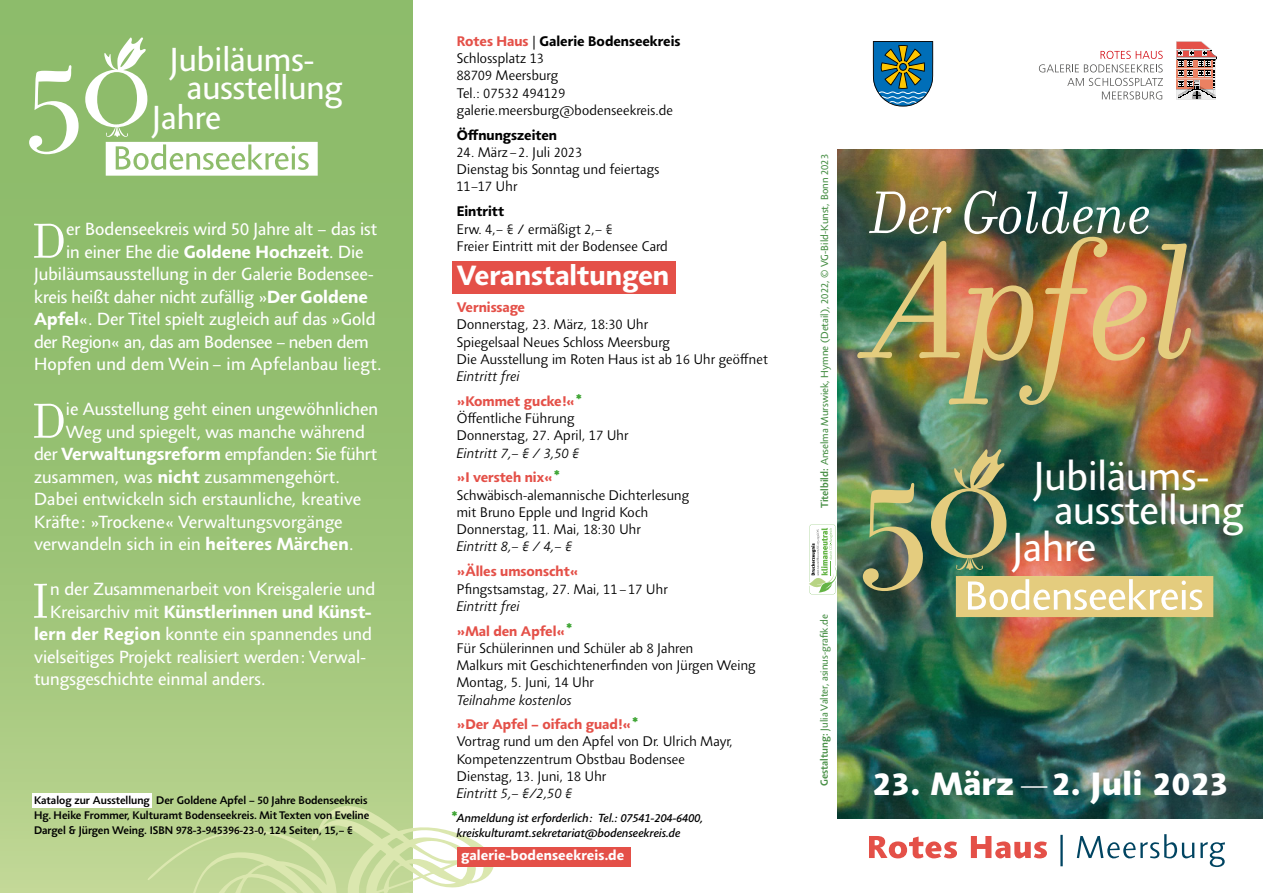
<style>
.page{position:relative;width:1263px;height:893px;background:#fff}
.page>*{position:absolute;margin:0;border:0;box-sizing:border-box;transform-origin:0 0}
.t1{font:italic 177px "Filosofia OT";color:#e4cc7e}
.t2{font:italic 64.5px "Filosofia OT";color:#fff}
.t3{font:52.95px "Filosofia OT";color:#fff}
.t4{font:41.4px/34.3px "Agilita LT Pro";color:#fff}
.t5{font:34.05px/28.2px "Agilita LT Pro";color:#fff}
.t6{font:800 33px "Agilita LT Pro";letter-spacing:.02em;color:#fff}
.t7{font:700 28.5px "Agilita LT Pro";color:#fff}
.t8{font:18px "Agilita LT Pro";letter-spacing:.005em;color:#fff}
.t9{font:700 18px "Agilita LT Pro";color:#fff}
.t10{font:18px "Agilita LT Pro";letter-spacing:-.015em;color:#fff}
.t11{font:700 16.5px "Agilita LT Pro";color:#3fa535}
.t12{font:300 14.25px/17.2px "Agilita LT Pro";color:#000}
.t13{font:700 14.25px/24.8px "Agilita LT Pro";color:#e45048}
.t14{font:italic 300 14.25px/24.8px "Agilita LT Pro";color:#000}
.t15{font:700 14.25px "Agilita LT Pro";letter-spacing:.01em;color:#fff}
.t16{font:700 14.25px "Agilita LT Pro";color:#000}
.t17{font:italic 500 12px/15.8px "Agilita LT Pro";color:#000}
.t18{font:500 11.25px/15px "Agilita LT Pro";color:#000}
.t19{font:10.5px "Agilita LT Pro";color:#488f46}
.s1{font-weight:700}
.s2{font-weight:400}
.s3{font-weight:700;color:#e45048}
.s4{font-weight:300;font-style:italic;color:#000}
.s5{font-size:16.5px;color:#3fa535}
.s6{font-weight:700;font-style:normal;color:#e45048}
.s7{font-weight:700;font-style:normal;font-size:16.5px;color:#3fa535}
.s8{font-weight:500}
.s9{font-weight:300}
</style>
<div class="page">
<svg style="left:1039px;top:51px;width:124px;height:21px"></svg>
<svg style="left:1067px;top:78px;width:96px;height:22px"></svg>
<svg style="left:1176px;top:41px;width:41px;height:58px;background:#ba8c84"></svg>
<svg style="left:873px;top:41px;width:60px;height:66px;background:#49808d"></svg>
<div style="left:0;top:0;width:412px;height:893px;background:linear-gradient(to bottom,#83b662,#b5d18b)"></div>
<svg style="left:148px;top:801px;width:347px;height:92px"></svg>
<div style="left:32px;top:793px;width:120px;height:14px;background:#fff"></div>
<svg style="left:809px;top:524px;width:28px;height:70px"></svg>
<img style="left:838px;top:150px;width:425px;height:669px">
<svg style="left:1060px;top:834px;width:165px;height:33px"></svg>
<svg style="left:869px;top:836px;width:178px;height:22px"></svg>
<div style="left:452px;top:261px;width:224px;height:33px;background:#e45048"></div>
<img style="left:863px;top:449px;width:350px;height:168px">
<svg style="left:29px;top:37px;width:289px;height:139px"></svg>
<div style="left:457px;top:847px;width:173px;height:19px;background:#e45048"></div>
<h3 class="t5" style="left:187px;top:45px;width:157px;text-indent:-17px">Jubiläums&shy;ausstellung</h3>
<h3 class="t5" style="left:152px;top:104px;width:70px">Jahre</h3>
<h3 class="t3" style="left:31px;top:212px;width:36px">D</h3>
<p class="t8" style="left:66px;top:217px;width:313px">er Bodenseekreis wird 50 Jahre alt – das ist</p>
<p class="t8" style="left:66px;top:239px;width:299px">in einer Ehe die <span class="s1">Goldene Hochzeit</span>. Die</p>
<p class="t8" style="left:34px;top:262px;width:341px">Jubiläumsausstellung in der Galerie Bodensee-</p>
<p class="t8" style="left:34px;top:284px;width:335px">kreis heißt daher nicht zufällig »<span class="s1">Der Goldene</span></p>
<p class="t8" style="left:34px;top:307px;width:343px"><span class="s1">Apfel</span>«. Der Titel spielt zugleich auf das »Gold</p>
<p class="t10" style="left:34px;top:329px;width:336px">der Region« an, das am Bodensee – neben dem</p>
<p class="t8" style="left:34px;top:352px;width:349px">Hopfen und dem Wein – im Apfelanbau liegt.</p>
<h3 class="t3" style="left:31px;top:392px;width:36px">D</h3>
<p class="t8" style="left:66px;top:397px;width:313px">ie Ausstellung geht einen ungewöhnlichen</p>
<p class="t8" style="left:66px;top:419px;width:300px">Weg und spiegelt, was manche während</p>
<p class="t8" style="left:34px;top:442px;width:345px">der <span class="s1">Verwaltungsreform</span> empfanden: Sie führt</p>
<p class="t8" style="left:34px;top:464px;width:307px">zusammen, was <span class="s1">nicht</span> zusammengehört.</p>
<p class="t8" style="left:34px;top:487px;width:329px">Dabei entwickeln sich erstaunliche, kreative</p>
<p class="t8" style="left:34px;top:509px;width:310px">Kräfte: »Trockene« Verwaltungsvorgänge</p>
<p class="t8" style="left:34px;top:532px;width:321px">verwandeln sich in ein <span class="s1">heiteres Märchen</span>.</p>
<h3 class="t3" style="left:31px;top:572px;width:20px">I</h3>
<p class="t8" style="left:50px;top:577px;width:327px">n der Zusammenarbeit von Kreisgalerie und</p>
<p class="t9" style="left:50px;top:598px;width:323px"><span class="s2">Kreisarchiv mit</span> Künstlerinnen und Künst-</p>
<p class="t8" style="left:34px;top:622px;width:339px"><span class="s1">lern der Region</span> konnte ein spannendes und</p>
<p class="t8" style="left:34px;top:644px;width:333px">vielseitiges Projekt realisiert werden: Verwal-</p>
<p class="t8" style="left:34px;top:667px;width:233px">tungsgeschichte einmal anders.</p>
<p class="t18" style="left:34px;top:792px;width:337px">Katalog zur Ausstellung Der Goldene Apfel – 50 Jahre Bodenseekreis<br>Hg. Heike Frommer, Kulturamt Bodenseekreis. Mit Texten von Eveline<br>Dargel &amp; Jürgen Weing. ISBN 978-3-945396-23-0, 124 Seiten, 15,– €</p>
<p class="t12" style="left:457px;top:32px;width:225px"><span class="s3">Rotes Haus</span> | <span class="s1">Galerie Bodenseekreis<br></span>Schlossplatz 13<br>88709 Meersburg<br>Tel.: 07532 494129 galerie.meersburg@bodenseekreis.de</p>
<p class="t16" style="left:457px;top:124px;width:102px">Öffnungszeiten</p>
<p class="t12" style="left:457px;top:143px;width:204px">24. März – 2. Juli 2023<br>Dienstag bis Sonntag und feiertags<br>11–17 Uhr</p>
<p class="t16" style="left:457px;top:201px;width:49px">Eintritt</p>
<p class="t12" style="left:457px;top:220px;width:213px">Erw. 4,– € / ermäßigt 2,– €<br>Freier Eintritt mit der Bodensee Card</p>
<h3 class="t7" style="left:457px;top:255px;width:214px">Veranstaltungen</h3>
<p class="t13" style="left:457px;top:295px;width:70px">Vernissage</p>
<p class="t12" style="left:457px;top:316px;width:313px">Donnerstag, 23. März, 18:30 Uhr<br>Spiegelsaal Neues Schloss Meersburg<br>Die Ausstellung im Roten Haus ist ab 16 Uhr geöffnet</p>
<p class="t13" style="left:457px;top:364px;width:128px"><span class="s4">Eintritt frei </span>»Kommet gucke!«<span class="s5">*</span></p>
<p class="t12" style="left:457px;top:410px;width:173px">Öffentliche Führung<br>Donnerstag, 27. April, 17 Uhr</p>
<p class="t14" style="left:457px;top:440px;width:124px">Eintritt 7,– € / 3,50 € <span class="s6">»I versteh nix«</span><span class="s7">*</span></p>
<p class="t12" style="left:457px;top:486px;width:234px">Schwäbisch-alemannische Dichterlesung mit Bruno Epple und Ingrid Koch<br>Donnerstag, 11. Mai, 18:30 Uhr</p>
<p class="t14" style="left:457px;top:534px;width:117px">Eintritt 8,– € / 4,– €</p>
<p class="t13" style="left:457px;top:559px;width:123px">»Älles umsonscht«</p>
<p class="t12" style="left:457px;top:580px;width:213px">Pfingstsamstag, 27. Mai, 11 – 17 Uhr</p>
<p class="t13" style="left:457px;top:594px;width:118px"><span class="s4">Eintritt frei<br></span>»Mal den Apfel«<span class="s5">*</span></p>
<p class="t12" style="left:457px;top:639px;width:301px">Für Schülerinnen und Schüler ab 8 Jahren<br>Malkurs mit Geschichtenerfinden von Jürgen Weing<br>Montag, 5. Juni, 14 Uhr</p>
<p class="t13" style="left:457px;top:687px;width:184px"><span class="s4">Teilnahme kostenlos<br></span>»Der Apfel – oifach guad!«<span class="s5">*</span></p>
<p class="t12" style="left:457px;top:733px;width:278px">Vortrag rund um den Apfel von Dr. Ulrich Mayr,<br>Kompetenzzentrum Obstbau Bodensee<br>Dienstag, 13. Juni, 18 Uhr</p>
<p class="t14" style="left:457px;top:781px;width:117px">Eintritt 5,– €/2,50 €</p>
<p class="t17" style="left:457px;top:810px;width:248px">Anmeldung ist erforderlich: Tel.: 07541-204-6400, kreiskulturamt.sekretariat@bodenseekreis.de</p>
<p class="t11" style="left:450px;top:805px;width:10px">*</p>
<p class="t15" style="left:461px;top:845px;width:165px">galerie-bodenseekreis.de</p>
<p class="t19" style="left:817px;top:508px;width:356px;rotate:-90deg"><span class="s8">Titelbild:</span> Anselma Murswiek, Hymne (Detail), 2022, © VG-Bild-Kunst, Bonn 2023</p>
<p class="t19" style="left:817px;top:786px;width:173px;rotate:-90deg"><span class="s8">Gestaltung:</span> Julia Valter, asinus-grafik.de</p>
<h2 class="t2" style="left:870px;top:178px;width:283px">Der Goldene</h2>
<h1 class="t1" style="left:876px;top:208px;width:326px">Apfel</h1>
<h3 class="t4" style="left:1054px;top:459px;width:191px;text-indent:-21px">Jubiläums&shy;ausstellung</h3>
<h3 class="t4" style="left:1012px;top:530px;width:85px">Jahre</h3>
<h3 class="t6" style="left:873px;top:758px;width:357px">23. März <span class="s9">—</span>2. Juli 2023</h3>
</div>
